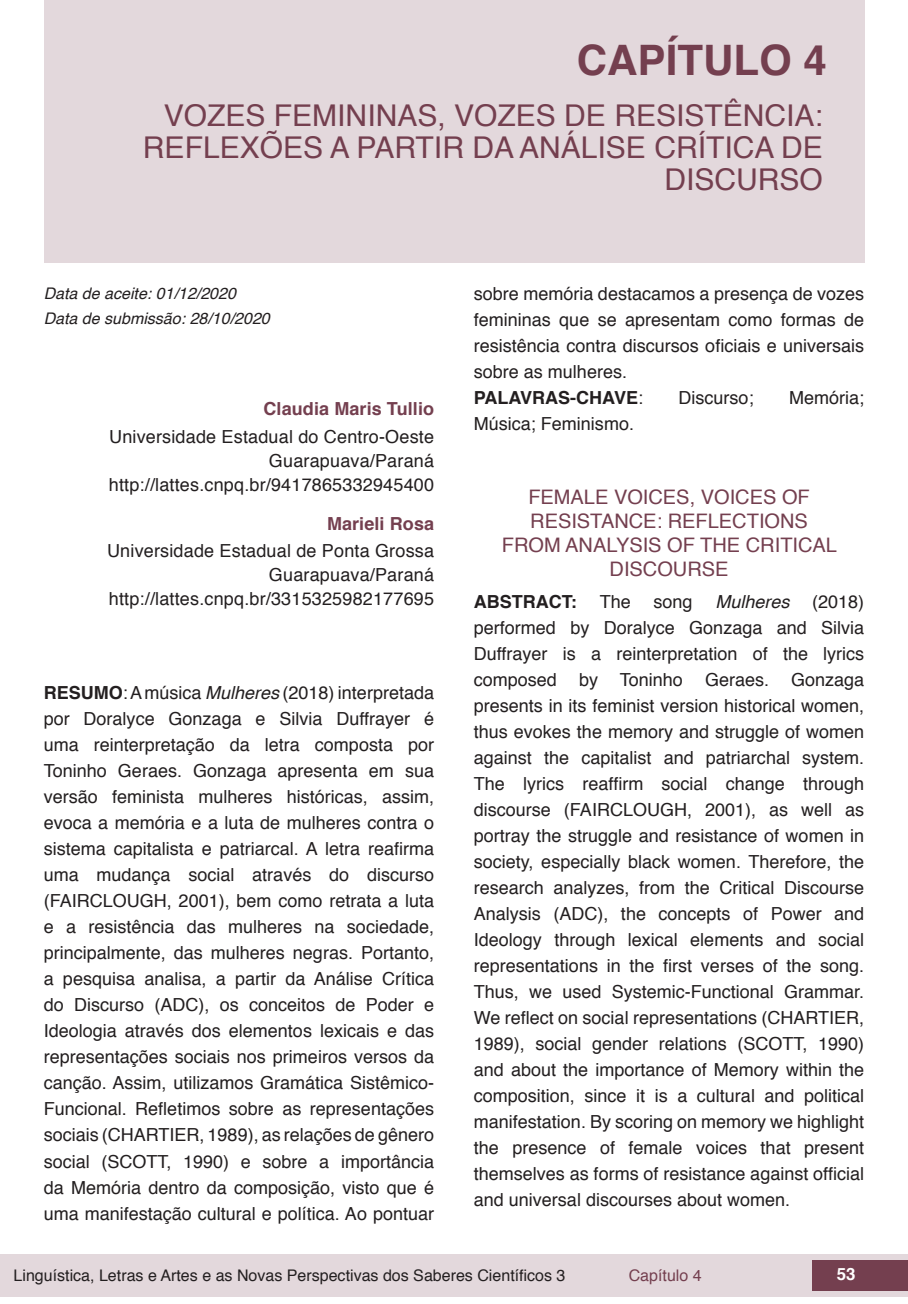
<style>
.page{position:relative;width:908px;height:1304px;background:#fff}
.page>*{position:absolute;margin:0;border:0;box-sizing:border-box;transform-origin:0 0}
.capítulos{font:700 42px "Helvetica";color:#743f4f}
.nome_artigos{font:30px/32px "Helvetica";color:#743f4f;text-align:right}
.título_Inglês{font:20px/24px "Helvetica";color:#743f4f;text-align:center}
.Resumos_e_PC_TXT{font:18px/26px "Helvetica";color:#231f20;text-align:justify}
.info_autores{font:18px "Helvetica";letter-spacing:.01em;color:#231f20}
.nome_autores{font:700 18px "Helvetica";letter-spacing:.005em;color:#743f4f}
.Resumos_e_PC_TXT-2{font:700 18px "Helvetica";color:#231f20}
.Resumos_e_PC_TXT-3{font:italic 18px "Helvetica";color:#231f20}
.t1{font:700 16.8px "Helvetica";color:#fff}
.t2{font:16px "Helvetica";color:#231f20}
.data{font:italic 16px "Helvetica";color:#231f20}
.t3{font:16px "Helvetica";color:#743f4f}
.s1{font-weight:700}
.s2{font-style:italic}
.s3{font-weight:400}
</style>
<div class="page">
<div style="left:0;top:1254px;width:906px;height:43px;background:#e3d8dc"></div>
<div style="left:812px;top:1261px;width:95px;height:30px;background:#743f4f"></div>
<div style="left:44px;top:0;width:819px;height:263px;background:#e3d8dc"></div>
<p class="capítulos" style="left:576px;top:26px;width:251px">CAPÍTULO 4</p>
<p class="nome_artigos" style="left:143px;top:101px;width:681px">VOZES FEMININAS, VOZES DE RESISTÊNCIA:<br>REFLEXÕES A PARTIR DA ANÁLISE CRÍTICA DE<br>DISCURSO</p>
<p class="data" style="left:44px;top:280px;width:194px">Data de aceite: 01/12/2020</p>
<p class="data" style="left:44px;top:306px;width:227px">Data de submissão: 28/10/2020</p>
<p class="nome_autores" style="left:263px;top:395px;width:172px">Claudia Maris Tullio</p>
<p class="info_autores" style="left:109px;top:423px;width:326px">Universidade Estadual do Centro-Oeste</p>
<p class="info_autores" style="left:269px;top:447px;width:166px">Guarapuava/Paraná</p>
<p class="info_autores" style="left:109px;top:471px;width:326px">http://lattes.cnpq.br/9417865332945400</p>
<p class="nome_autores" style="left:327px;top:509px;width:109px">Marieli Rosa</p>
<p class="info_autores" style="left:107px;top:537px;width:328px">Universidade Estadual de Ponta Grossa</p>
<p class="info_autores" style="left:269px;top:561px;width:166px">Guarapuava/Paraná</p>
<p class="info_autores" style="left:109px;top:585px;width:326px">http://lattes.cnpq.br/3315325982177695</p>
<p class="Resumos_e_PC_TXT" style="left:44px;top:681px;width:392px"><span class="s1">RESUMO</span>: A música <span class="s2">Mulheres</span> (2018) interpretada por Doralyce Gonzaga e Silvia Duffrayer é uma reinterpretação da letra composta por Toninho Geraes. Gonzaga apresenta em sua versão feminista mulheres históricas, assim, evoca a memória e a luta de mulheres contra o sistema capitalista e patriarcal. A letra reafirma uma mudança social através do discurso (FAIRCLOUGH, 2001), bem como retrata a luta e a resistência das mulheres na sociedade, principalmente, das mulheres negras. Portanto, a pesquisa analisa, a partir da Análise Crítica do Discurso (ADC), os conceitos de Poder e Ideologia através dos elementos lexicais e das representações sociais nos primeiros versos da canção. Assim, utilizamos Gramática Sistêmico-Funcional. Refletimos sobre as representações sociais (CHARTIER, 1989), as relações de gênero social (SCOTT, 1990) e sobre a importância da Memória dentro da composição, visto que é uma manifestação cultural e política. Ao pontuar</p>
<p class="Resumos_e_PC_TXT" style="left:473px;top:281px;width:392px">sobre memória destacamos a presença de vozes femininas que se apresentam como formas de resistência contra discursos oficiais e universais sobre as mulheres.</p>
<p class="Resumos_e_PC_TXT-2" style="left:473px;top:383px;width:171px">PALAVRAS-CHAVE<span class="s3">:</span></p>
<p class="Resumos_e_PC_TXT" style="left:678px;top:385px;width:77px">Discurso;</p>
<p class="Resumos_e_PC_TXT" style="left:788px;top:385px;width:77px">Memória;</p>
<p class="Resumos_e_PC_TXT" style="left:473px;top:411px;width:162px">Música; Feminismo.</p>
<p class="título_Inglês" style="left:501px;top:486px;width:336px">FEMALE VOICES, VOICES OF<br>RESISTANCE: REFLECTIONS<br>FROM ANALYSIS OF THE CRITICAL<br>DISCOURSE</p>
<p class="Resumos_e_PC_TXT-2" style="left:473px;top:587px;width:104px">ABSTRACT:</p>
<p class="Resumos_e_PC_TXT" style="left:599px;top:589px;width:33px">The</p>
<p class="Resumos_e_PC_TXT" style="left:653px;top:589px;width:41px">song</p>
<p class="Resumos_e_PC_TXT-3" style="left:715px;top:587px;width:76px">Mulheres</p>
<p class="Resumos_e_PC_TXT" style="left:473px;top:589px;width:392px;text-indent:338px">(2018) performed by Doralyce Gonzaga and Silvia Duffrayer is a reinterpretation of the lyrics composed by Toninho Geraes. Gonzaga presents in its feminist version historical women, thus evokes the memory and struggle of women against the capitalist and patriarchal system.<br>The lyrics reaffirm social change through discourse (FAIRCLOUGH, 2001), as well as portray the struggle and resistance of women in society, especially black women. Therefore, the research analyzes, from the Critical Discourse Analysis (ADC), the concepts of Power and Ideology through lexical elements and social representations in the first verses of the song.<br>Thus, we used Systemic-Functional Grammar.<br>We reflect on social representations (CHARTIER, 1989), social gender relations (SCOTT, 1990) and about the importance of Memory within the composition, since it is a cultural and political manifestation. By scoring on memory we highlight the presence of female voices that present themselves as forms of resistance against official and universal discourses about women.</p>
<p class="t2" style="left:14px;top:1263px;width:553px">Linguística, Letras e Artes e as Novas Perspectivas dos Saberes Científicos 3</p>
<p class="t3" style="left:628px;top:1263px;width:74px">Capítulo 4</p>
<p class="t1" style="left:836px;top:1261px;width:20px">53</p>
</div>
